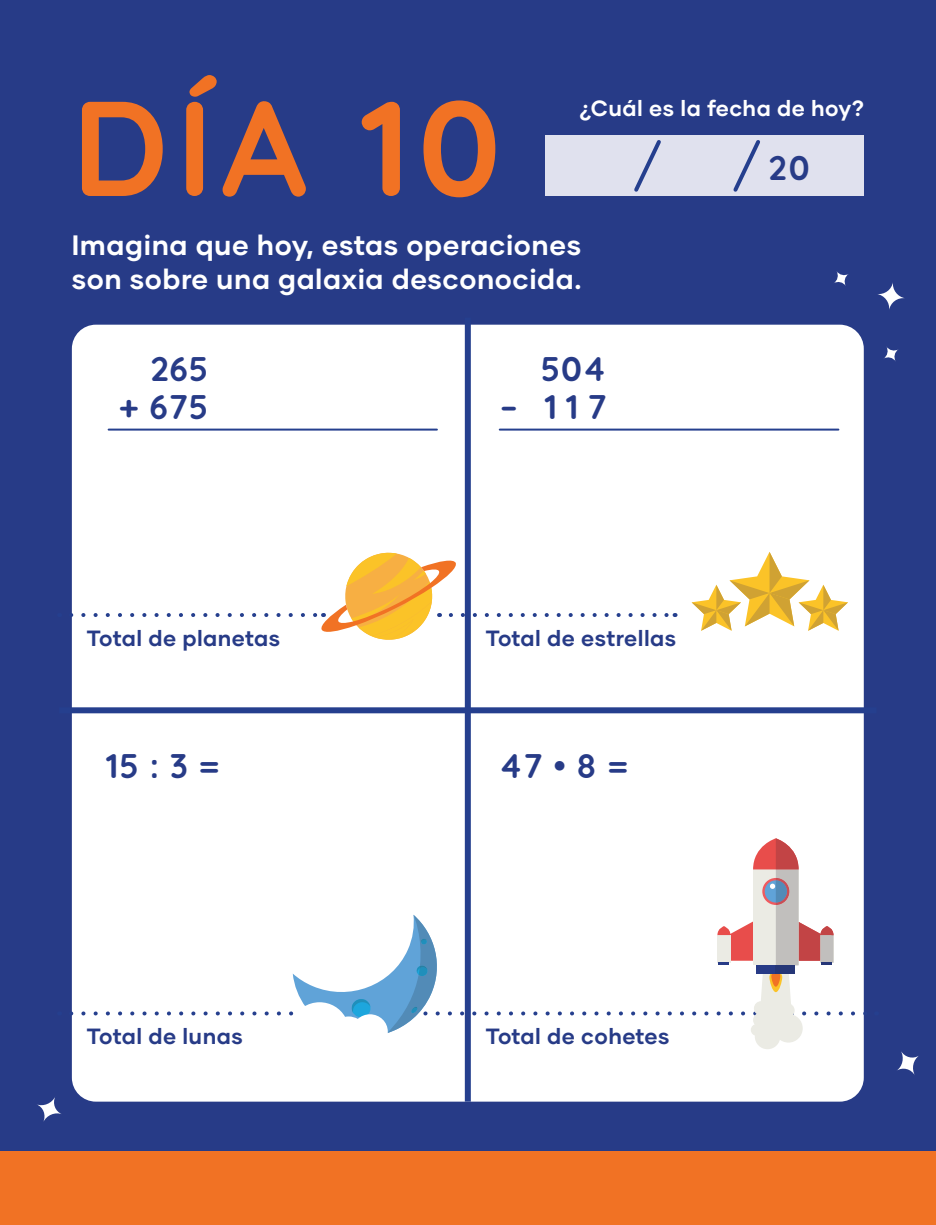
<style>
.page{position:relative;width:936px;height:1225px;background:#fff}
.page>*{position:absolute;margin:0;border:0;box-sizing:border-box;transform-origin:0 0}
.t1{font:700 134.4px "Quicksand";color:#f17224}
.t2{font:700 34px "Quicksand";letter-spacing:.02em;color:#273b87}
.t3{font:700 28px/33.6px "Gilmer";letter-spacing:.02em;color:#fff}
.t4{font:700 22px "Gilmer";letter-spacing:.02em;color:#273b87}
.t5{font:700 22px "Gilmer";letter-spacing:.02em;color:#fff}
</style>
<div class="page">
<div style="left:0;top:0;width:935px;height:1225px;background:#273b87"></div>
<div style="left:546px;top:135px;width:317px;height:61px;background:#e0e1ee"></div>
<svg style="left:634px;top:140px;width:27px;height:52px"></svg>
<svg style="left:733px;top:140px;width:27px;height:52px"></svg>
<div style="left:72px;top:325px;width:791px;height:776px;background:#fff;border-radius:24px"></div>
<hr style="left:109px;top:428px;width:328px;height:2px;background:#253f8e">
<hr style="left:499px;top:428px;width:339px;height:2px;background:#253f8e">
<div style="left:59px;top:707px;width:817px;height:6px;background:#253f8e"></div>
<div style="left:465px;top:317px;width:6px;height:784px;background:#253f8e"></div>
<div style="left:0;top:1151px;width:935px;height:74px;background:#f17224"></div>
<svg style="left:71px;top:550px;width:597px;height:92px"></svg>
<svg style="left:691px;top:552px;width:157px;height:79px"></svg>
<div style="left:754px;top:1023px;width:26px;height:26px;background:#ebebe4;border-radius:50%"></div>
<svg style="left:71px;top:838px;width:793px;height:208px"></svg>
<svg style="left:833px;top:271px;width:15px;height:15px"></svg>
<svg style="left:883px;top:346px;width:15px;height:16px"></svg>
<svg style="left:876px;top:282px;width:29px;height:28px"></svg>
<svg style="left:896px;top:1050px;width:23px;height:25px"></svg>
<svg style="left:36px;top:1096px;width:26px;height:26px"></svg>
<p class="t1" style="left:72px;top:37px;width:430px">DÍA 10</p>
<p class="t5" style="left:579px;top:94px;width:286px">¿Cuál es la fecha de hoy?</p>
<p class="t2" style="left:768px;top:140px;width:43px">20</p>
<p class="t3" style="left:72px;top:228px;width:511px">Imagina que hoy, estas operaciones son sobre una galaxia desconocida.</p>
<p class="t2" style="left:151px;top:340px;width:59px">265</p>
<p class="t2" style="left:119px;top:379px;width:91px">+ 675</p>
<p class="t4" style="left:87px;top:624px;width:195px">Total de planetas</p>
<p class="t2" style="left:540px;top:340px;width:67px">504</p>
<p class="t2" style="left:500px;top:379px;width:108px">– 117</p>
<p class="t4" style="left:486px;top:624px;width:192px">Total de estrellas</p>
<p class="t2" style="left:106px;top:738px;width:115px">15 : 3 =</p>
<p class="t2" style="left:498px;top:738px;width:131px">47 • 8 =</p>
<p class="t4" style="left:87px;top:1023px;width:157px">Total de lunas</p>
<p class="t4" style="left:486px;top:1023px;width:185px">Total de cohetes</p>
</div>
